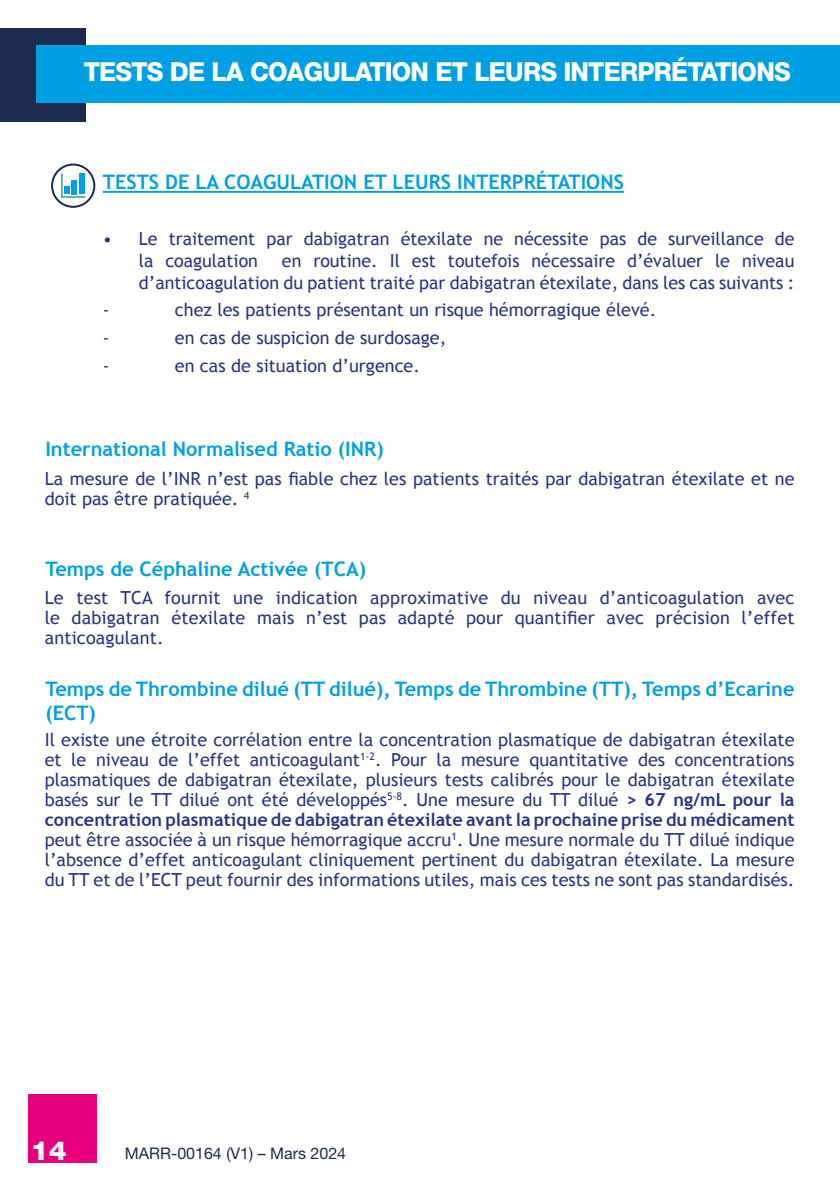
<style>
.page{position:relative;width:840px;height:1191px;background:#fff}
.page>*{position:absolute;margin:0;border:0;box-sizing:border-box;transform-origin:0 0}
.t1{font:800 26px "Helvetica Neue LT Com";letter-spacing:-.03em;color:#fff;scale:.96 1}
.t2{font:800 26px "Helvetica Neue LT Com";letter-spacing:-.03em;color:#fff;scale:1.1 1}
.t3{font:700 20px/24px "Trebuchet MS";color:#009fe3}
.t4{font:18px/20px "Trebuchet MS";color:#283583}
.t5{font:16px "Helvetica Neue LT Std";color:#1d2b50}
.s1{font-weight:700}
</style>
<div class="page">
<div style="left:28px;top:1094px;width:68px;height:68px;background:#e6007d"></div>
<div style="left:0;top:28px;width:85px;height:94px;background:#1d2b50"></div>
<div style="left:36px;top:46px;width:803px;height:57px;background:#009fe3"></div>
<hr style="left:103px;top:191px;width:520px;height:2px;background:#009fe3">
<hr style="left:61px;top:173px;width:2px;height:25px;background:#4eaba1">
<hr style="left:61px;top:196px;width:24px;height:2px;background:#4eaba1">
<div style="left:64px;top:186px;width:6px;height:8px;background:#009fe3"></div>
<div style="left:72px;top:180px;width:5px;height:14px;background:#009fe3"></div>
<div style="left:79px;top:173px;width:6px;height:21px;background:#009fe3"></div>
<div style="left:51px;top:164px;width:44px;height:44px;border:2px solid #1d2b50;border-radius:50%"></div>
<p class="t1" style="left:84px;top:56px;width:737px">TESTS DE LA COAGULATION ET LEURS INTERPRÉTATIONS</p>
<p class="t3" style="left:103px;top:170px;width:522px">TESTS DE LA COAGULATION ET LEURS INTERPRÉTATIONS</p>
<p class="t4" style="left:139px;top:227px;width:656px;line-height:22px;text-indent:-36px">• Le traitement par dabigatran étexilate ne nécessite pas de surveillance de la coagulation</p>
<p class="t4" style="left:139px;top:249px;width:656px;line-height:22px;text-align:right">en routine. Il est toutefois nécessaire d’évaluer le niveau d’anticoagulation du patient traité par dabigatran étexilate, dans les cas suivants :</p>
<p class="t4" style="left:103px;top:300px;width:8px">-</p>
<p class="t4" style="left:175px;top:300px;width:482px">chez les patients présentant un risque hémorragique élevé.</p>
<p class="t4" style="left:103px;top:328px;width:8px">-</p>
<p class="t4" style="left:175px;top:328px;width:273px">en cas de suspicion de surdosage,</p>
<p class="t4" style="left:103px;top:355px;width:8px">-</p>
<p class="t4" style="left:175px;top:355px;width:246px">en cas de situation d’urgence.</p>
<p class="t3" style="left:45px;top:437px;width:339px">International Normalised Ratio (INR)</p>
<p class="t4" style="left:45px;top:468px;width:751px">La mesure de l’INR n’est pas fiable chez les patients traités par dabigatran étexilate et ne doit pas être pratiquée. <sup>4</sup></p>
<p class="t3" style="left:45px;top:557px;width:322px">Temps de Céphaline Activée (TCA)</p>
<p class="t4" style="left:45px;top:588px;width:751px;text-align:justify">Le test TCA fournit une indication approximative du niveau d’anticoagulation avec le dabigatran étexilate mais n’est pas adapté pour quantifier avec précision l’effet anticoagulant.</p>
<p class="t3" style="left:45px;top:676px;width:750px">Temps de Thrombine dilué (TT dilué), Temps de Thrombine (TT), Temps d’Ecarine (ECT)</p>
<p class="t4" style="left:45px;top:729px;width:751px;text-align:justify">Il existe une étroite corrélation entre la concentration plasmatique de dabigatran étexilate et le niveau de l’effet anticoagulant<sup>1-2</sup>. Pour la mesure quantitative des concentrations plasmatiques de dabigatran étexilate, plusieurs tests calibrés pour le dabigatran étexilate basés sur le TT dilué ont été développés<sup>5-8</sup>. Une mesure du TT dilué <span class="s1">&gt; 67 ng/mL pour la concentration plasmatique de dabigatran étexilate avant la prochaine prise du médicament </span>peut être associée à un risque hémorragique accru<sup>1</sup>. Une mesure normale du TT dilué indique l’absence d’effet anticoagulant cliniquement pertinent du dabigatran étexilate. La mesure du TT et de l’ECT peut fournir des informations utiles, mais ces tests ne sont pas standardisés.</p>
<h1 class="t2" style="left:31px;top:1135px;width:34px">14</h1>
<p class="t5" style="left:125px;top:1144px;width:223px">MARR-00164 (V1) – Mars 2024</p>
</div>
